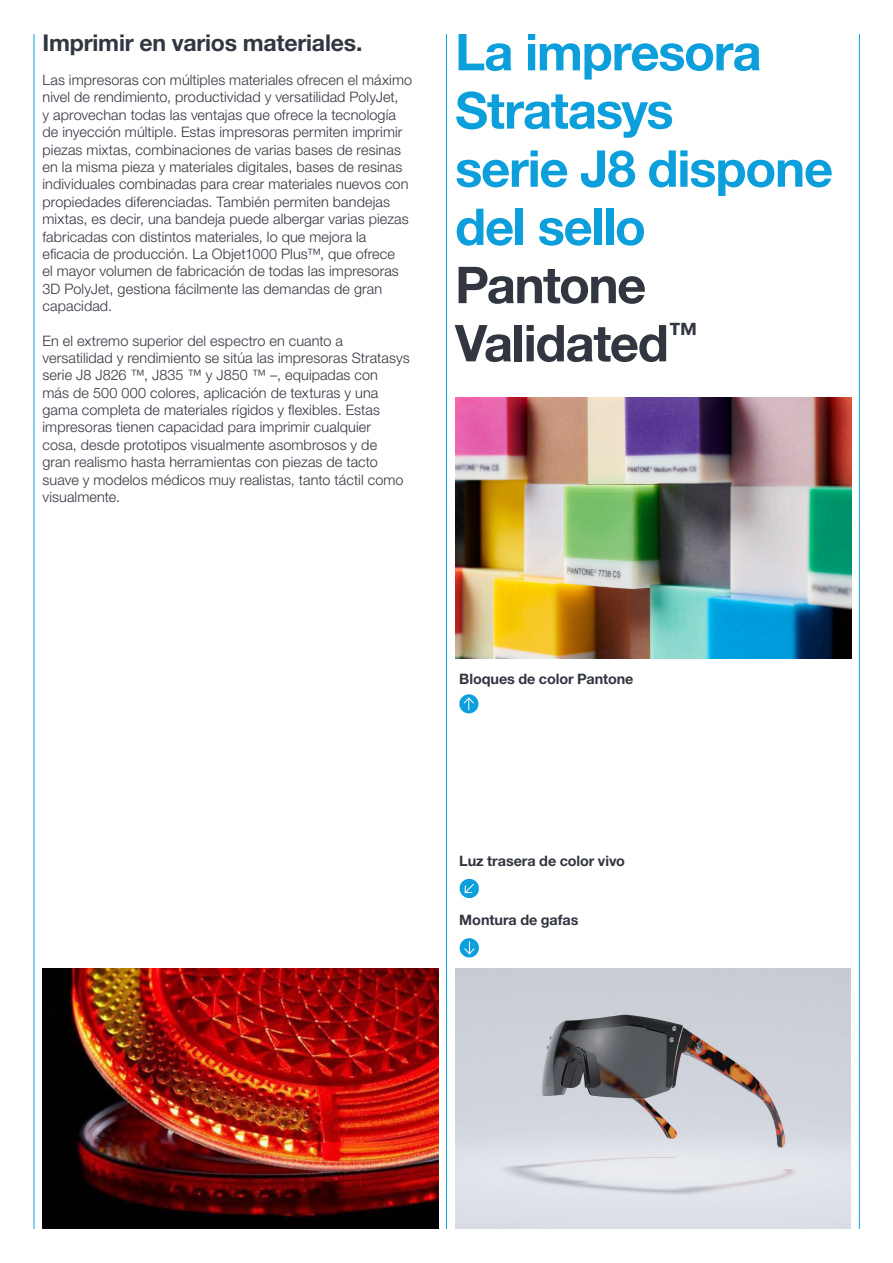
<style>
.page{position:relative;width:893px;height:1263px;background:#fff}
.page>*{position:absolute;margin:0;border:0;box-sizing:border-box;transform-origin:0 0}
.t1{font:700 50.85px/58.2px "Helvetica Neue LT Std";letter-spacing:-.025em;color:#0c9fdc}
.t2{font:700 50.85px/58.2px "Helvetica Neue LT Std";letter-spacing:-.03em;color:#323640}
.t3{font:700 23.1px "Helvetica Neue LT Std";letter-spacing:-.01em;color:#323640}
.t4{font:300 14.4px/17.4px "Helvetica Neue LT Std";letter-spacing:.01em;color:#323640}
.t5{font:700 14.4px "Helvetica Neue LT Std";letter-spacing:-.005em;color:#323640}
</style>
<div class="page">
<hr style="left:34px;top:34px;width:1px;height:1195px;background:#0c9fdc">
<hr style="left:446px;top:34px;width:1px;height:1195px;background:#0c9fdc">
<hr style="left:859px;top:34px;width:1px;height:1195px;background:#0c9fdc">
<img style="left:455px;top:969px;width:395px;height:260px">
<img style="left:43px;top:969px;width:396px;height:260px">
<svg style="left:459px;top:878px;width:20px;height:21px"></svg>
<div style="left:460px;top:938px;width:19px;height:19px;background:#0c9fdc;border-radius:50%"></div>
<svg style="left:464px;top:941px;width:11px;height:14px"></svg>
<img style="left:455px;top:398px;width:396px;height:260px">
<svg style="left:459px;top:694px;width:19px;height:19px"></svg>
<svg style="left:463px;top:697px;width:12px;height:13px"></svg>
<h2 class="t3" style="left:43px;top:28px;width:321px">Imprimir en varios materiales.</h2>
<p class="t4" style="left:43px;top:71px;width:371px">Las impresoras con múltiples materiales ofrecen el máximo nivel de rendimiento, productividad y versatilidad PolyJet,<br>y aprovechan todas las ventajas que ofrece la tecnología de inyección múltiple. Estas impresoras permiten imprimir piezas mixtas, combinaciones de varias bases de resinas en la misma pieza y materiales digitales, bases de resinas individuales combinadas para crear materiales nuevos con propiedades diferenciadas. También permiten bandejas mixtas, es decir, una bandeja puede albergar varias piezas fabricadas con distintos materiales, lo que mejora la eficacia de producción. La Objet1000 Plus™, que ofrece<br>el mayor volumen de fabricación de todas las impresoras 3D PolyJet, gestiona fácilmente las demandas de gran capacidad.</p>
<p class="t4" style="left:43px;top:331px;width:369px">En el extremo superior del espectro en cuanto a versatilidad y rendimiento se sitúa las impresoras Stratasys serie J8 J826 ™, J835 ™ y J850 ™ –, equipadas con<br>más de 500 000 colores, aplicación de texturas y una gama completa de materiales rígidos y flexibles. Estas impresoras tienen capacidad para imprimir cualquier<br>cosa, desde prototipos visualmente asombrosos y de<br>gran realismo hasta herramientas con piezas de tacto suave y modelos médicos muy realistas, tanto táctil como visualmente.</p>
<h1 class="t1" style="left:455px;top:22px;width:380px">La impresora<br>Stratasys<br>serie J8 dispone del sello</h1>
<h1 class="t2" style="left:455px;top:255px;width:244px">Pantone<br>Validated<sup>™</sup></h1>
<p class="t5" style="left:459px;top:670px;width:176px">Bloques de color Pantone</p>
<p class="t5" style="left:459px;top:852px;width:167px">Luz trasera de color vivo</p>
<p class="t5" style="left:459px;top:911px;width:121px">Montura de gafas</p>
</div>
